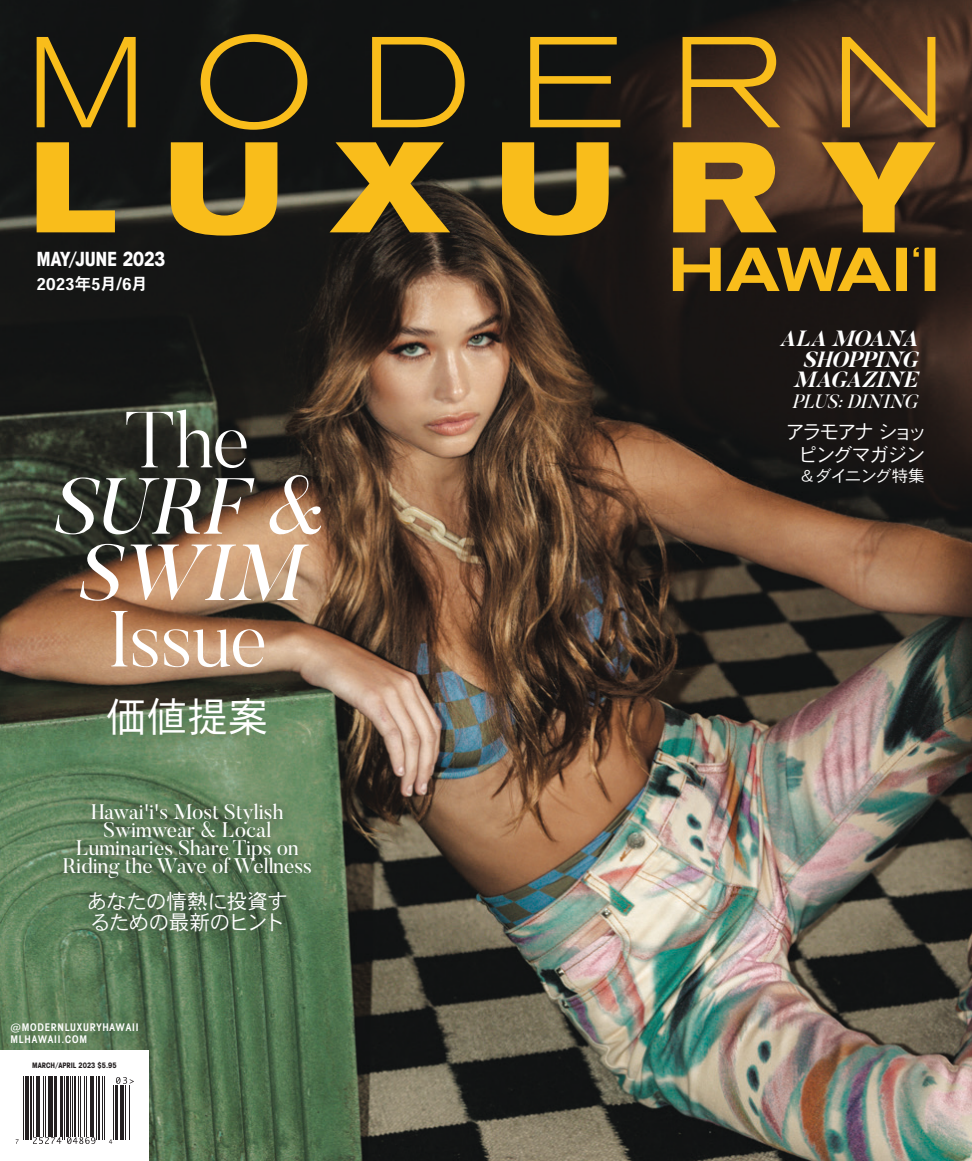
<style>
.page{position:relative;width:972px;height:1161px;background:#fff}
.page>*{position:absolute;margin:0;border:0;box-sizing:border-box;transform-origin:0 0}
.t1{font:italic 78.75px/66.3px "Butler";color:#fff;text-align:center}
.t2{font:300 78.75px "Butler";letter-spacing:-.015em;color:#fff}
.t3{font:40.65px "Heisei Kaku Go Std W3";color:#fff}
.t4{font:italic 700 21.9px/20.5px "Butler";color:#fff;text-align:right}
.t5{font:21px/18px "Butler";color:#fff;text-align:center}
.t6{font:20.55px/21px "Heisei Kaku Go Std W3";letter-spacing:-.035em;color:#fff}
.t7{font:19.5px/23.4px "Heisei Kaku Go Std W3";letter-spacing:-.085em;color:#fff;text-align:center}
.t8{font:700 condensed 19.5px "Avant Garde IT Cby BT";letter-spacing:-.015em;color:#fff}
.t9{font:italic 19.2px "Butler";color:#fff}
.t10{font:16.5px "Heisei Kaku Go Std W7";color:#fff}
.t11{font:16.5px "Heisei Kaku Go Std W3";letter-spacing:-.065em;color:#fff}
.t12{font:600 condensed 10.5px/12px "Avant Garde IT Cby BT";letter-spacing:.08em;color:#fff}
.t13{font:700 condensed 7.5px "Avant Garde IT Cby BT";color:#231f20}
</style>
<div class="page">
<img style="left:0;top:0;width:972px;height:1161px">
<svg style="left:673px;top:247px;width:262px;height:44px;background:#896817"></svg>
<svg style="left:37px;top:142px;width:898px;height:94px;background:#7f621d"></svg>
<svg style="left:37px;top:34px;width:898px;height:96px;background:#493819"></svg>
<div style="left:0;top:1051px;width:149px;height:110px;background:#fff"></div>
<hr style="left:23px;top:1076px;width:1px;height:64px;background:#231f20">
<hr style="left:25px;top:1076px;width:1px;height:64px;background:#231f20">
<hr style="left:26px;top:1076px;width:1px;height:64px;background:#231f20">
<hr style="left:27px;top:1076px;width:1px;height:64px;background:#231f20">
<hr style="left:28px;top:1076px;width:1px;height:64px;background:#231f20">
<hr style="left:30px;top:1076px;width:1px;height:64px;background:#231f20">
<hr style="left:31px;top:1076px;width:1px;height:64px;background:#231f20">
<hr style="left:33px;top:1076px;width:1px;height:60px;background:#231f20">
<hr style="left:36px;top:1076px;width:1px;height:60px;background:#231f20">
<hr style="left:37px;top:1076px;width:1px;height:60px;background:#231f20">
<hr style="left:38px;top:1076px;width:1px;height:60px;background:#231f20">
<hr style="left:39px;top:1076px;width:1px;height:60px;background:#231f20">
<hr style="left:43px;top:1076px;width:1px;height:60px;background:#231f20">
<hr style="left:45px;top:1076px;width:1px;height:60px;background:#231f20">
<hr style="left:48px;top:1076px;width:1px;height:60px;background:#231f20">
<hr style="left:49px;top:1076px;width:1px;height:60px;background:#231f20">
<hr style="left:50px;top:1076px;width:1px;height:60px;background:#231f20">
<hr style="left:51px;top:1076px;width:1px;height:60px;background:#231f20">
<hr style="left:52px;top:1076px;width:1px;height:60px;background:#231f20">
<hr style="left:54px;top:1076px;width:1px;height:60px;background:#231f20">
<hr style="left:55px;top:1076px;width:1px;height:60px;background:#231f20">
<hr style="left:56px;top:1076px;width:1px;height:60px;background:#231f20">
<hr style="left:60px;top:1076px;width:1px;height:60px;background:#231f20">
<hr style="left:61px;top:1076px;width:1px;height:60px;background:#231f20">
<hr style="left:62px;top:1076px;width:1px;height:64px;background:#231f20">
<hr style="left:64px;top:1076px;width:1px;height:64px;background:#231f20">
<hr style="left:66px;top:1076px;width:1px;height:60px;background:#231f20">
<hr style="left:67px;top:1076px;width:1px;height:60px;background:#231f20">
<hr style="left:68px;top:1076px;width:1px;height:60px;background:#231f20">
<hr style="left:70px;top:1076px;width:1px;height:60px;background:#231f20">
<hr style="left:72px;top:1076px;width:1px;height:60px;background:#231f20">
<hr style="left:74px;top:1076px;width:1px;height:60px;background:#231f20">
<hr style="left:75px;top:1076px;width:1px;height:60px;background:#231f20">
<hr style="left:78px;top:1076px;width:1px;height:60px;background:#231f20">
<hr style="left:80px;top:1076px;width:1px;height:60px;background:#231f20">
<hr style="left:84px;top:1076px;width:1px;height:60px;background:#231f20">
<hr style="left:86px;top:1076px;width:1px;height:60px;background:#231f20">
<hr style="left:90px;top:1076px;width:1px;height:60px;background:#231f20">
<hr style="left:91px;top:1076px;width:1px;height:60px;background:#231f20">
<hr style="left:92px;top:1076px;width:1px;height:60px;background:#231f20">
<hr style="left:93px;top:1076px;width:1px;height:60px;background:#231f20">
<hr style="left:96px;top:1076px;width:1px;height:64px;background:#231f20">
<hr style="left:98px;top:1076px;width:1px;height:64px;background:#231f20">
<hr style="left:99px;top:1076px;width:1px;height:64px;background:#231f20">
<hr style="left:102px;top:1076px;width:1px;height:64px;background:#231f20">
<hr style="left:104px;top:1076px;width:1px;height:64px;background:#231f20">
<hr style="left:113px;top:1085px;width:1px;height:55px;background:#231f20">
<hr style="left:115px;top:1085px;width:1px;height:55px;background:#231f20">
<hr style="left:116px;top:1085px;width:1px;height:55px;background:#231f20">
<hr style="left:117px;top:1085px;width:1px;height:55px;background:#231f20">
<hr style="left:120px;top:1085px;width:1px;height:55px;background:#231f20">
<hr style="left:121px;top:1085px;width:1px;height:55px;background:#231f20">
<hr style="left:122px;top:1085px;width:1px;height:55px;background:#231f20">
<hr style="left:123px;top:1085px;width:1px;height:55px;background:#231f20">
<hr style="left:125px;top:1085px;width:1px;height:55px;background:#231f20">
<hr style="left:129px;top:1085px;width:1px;height:55px;background:#231f20">
<svg style="left:109px;top:1139px;width:3px;height:5px"></svg>
<svg style="left:33px;top:1137px;width:28px;height:7px"></svg>
<svg style="left:67px;top:1137px;width:28px;height:7px"></svg>
<svg style="left:116px;top:1077px;width:18px;height:7px"></svg>
<div style="left:52px;top:793px;width:270px;height:97px;background:#231f20;opacity:.6"></div>
<div style="left:78px;top:881px;width:219px;height:62px;background:#231f20;opacity:.6"></div>
<p class="t8" style="left:37px;top:247px;width:130px">MAY/JUNE 2023</p>
<p class="t10" style="left:37px;top:273px;width:113px">2023年5月/6月</p>
<h1 class="t2" style="left:125px;top:390px;width:126px">The</h1>
<h1 class="t1" style="left:51px;top:472px;width:295px">SURF &amp;<br>SWIM</h1>
<h1 class="t2" style="left:107px;top:590px;width:161px">Issue</h1>
<h2 class="t3" style="left:106px;top:690px;width:164px">価値提案</h2>
<p class="t5" style="left:63px;top:803px;width:251px">Hawai'i's Most Stylish<br>Swimwear &amp; Local<br>Luminaries Share Tips on<br>Riding the Wave of Wellness</p>
<p class="t6" style="left:87px;top:891px;width:202px">あなたの情熱に投資するための最新のヒント</p>
<p class="t12" style="left:10px;top:1022px;width:130px">@MODERNLUXURYHAWAII<br>MLHAWAII.COM</p>
<p class="t13" style="left:32px;top:1061px;width:86px">MARCH/APRIL 2023 $5.95</p>
<p class="t4" style="left:780px;top:329px;width:147px">ALA MOANA<br>SHOPPING<br>MAGAZINE</p>
<p class="t9" style="left:792px;top:389px;width:133px">PLUS:DINING</p>
<p class="t7" style="left:786px;top:420px;width:142px">アラモアナ ショッピングマガジン</p>
<p class="t11" style="left:799px;top:465px;width:127px">＆ダイニング特集</p>
</div>
